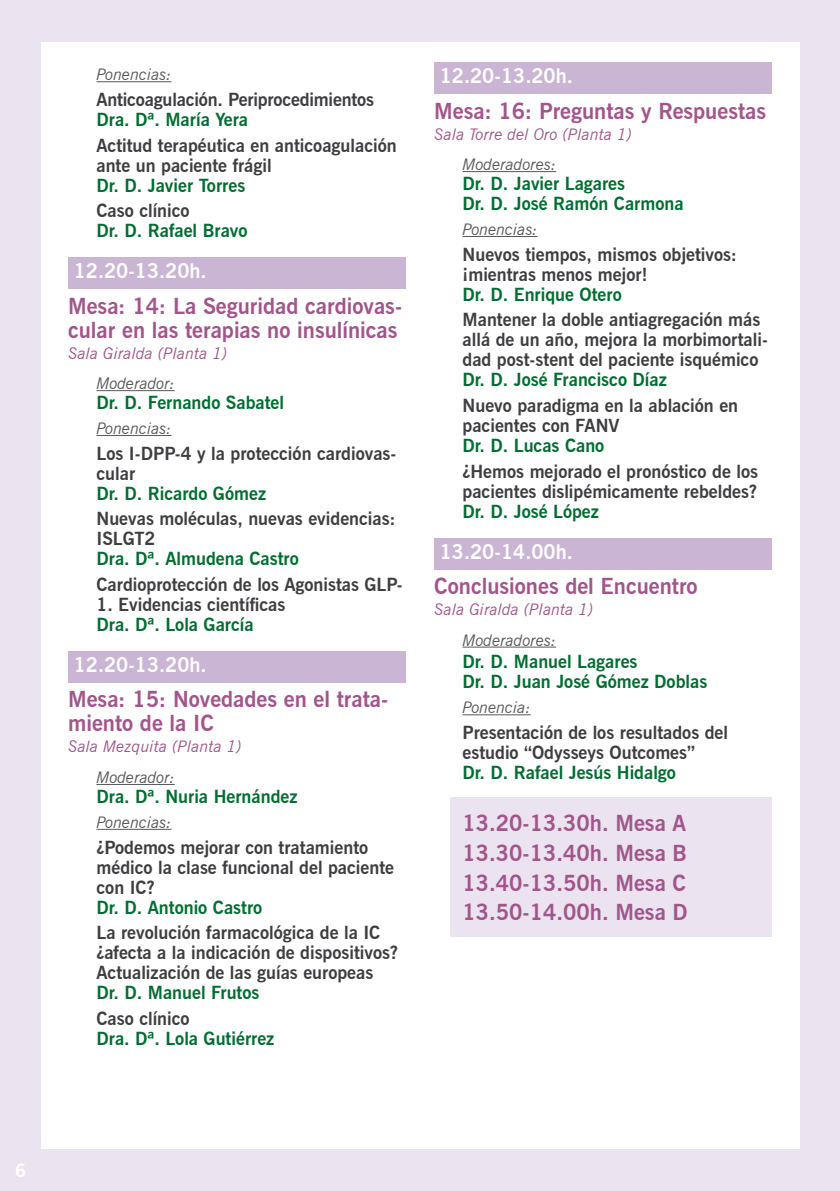
<style>
.page{position:relative;width:840px;height:1191px;background:#fff}
.page>*{position:absolute;margin:0;border:0;box-sizing:border-box;transform-origin:0 0}
.t1{font:700 22px/29.6px "News Gothic BT";color:#a1558b}
.t2{font:700 20px "News Gothic BT";color:#fff}
.t3{font:700 18px/20px "News Gothic BT";color:#3e3d40}
.t4{font:700 18px/20px "News Gothic BT";color:#006d31}
.t5{font:700 18px "News Gothic BT";color:#fff}
.t6{font:italic 16px "News Gothic BT";color:#58585a}
.t7{font:italic 16px "News Gothic BT";color:#a1558b}
</style>
<div class="page">
<div style="left:0;top:0;width:839px;height:1191px;background:#ebe3ef"></div>
<div style="left:41px;top:42px;width:757px;height:1106px;background:#fff"></div>
<div style="left:450px;top:797px;width:321px;height:139px;background:#ebe3ef"></div>
<hr style="left:96px;top:81px;width:75px;height:1px;background:#58585a">
<div style="left:68px;top:257px;width:337px;height:32px;background:#cbb5d5"></div>
<hr style="left:96px;top:390px;width:79px;height:1px;background:#58585a">
<hr style="left:96px;top:435px;width:75px;height:1px;background:#58585a">
<div style="left:68px;top:651px;width:337px;height:31px;background:#cbb5d5"></div>
<hr style="left:96px;top:784px;width:79px;height:1px;background:#58585a">
<hr style="left:96px;top:829px;width:75px;height:1px;background:#58585a">
<div style="left:434px;top:62px;width:337px;height:32px;background:#cbb5d5"></div>
<hr style="left:462px;top:171px;width:94px;height:1px;background:#58585a">
<hr style="left:462px;top:236px;width:75px;height:1px;background:#58585a">
<div style="left:434px;top:538px;width:337px;height:31px;background:#cbb5d5"></div>
<hr style="left:462px;top:646px;width:94px;height:1px;background:#58585a">
<hr style="left:462px;top:714px;width:68px;height:1px;background:#58585a">
<p class="t6" style="left:96px;top:65px;width:76px">Ponencias:</p>
<p class="t3" style="left:96px;top:89px;width:279px">Anticoagulación. Periprocedimientos</p>
<p class="t4" style="left:96px;top:109px;width:153px">Dra. Dª. María Yera</p>
<p class="t3" style="left:96px;top:135px;width:301px">Actitud terapéutica en anticoagulación ante un paciente frágil</p>
<p class="t4" style="left:96px;top:175px;width:150px">Dr. D. Javier Torres</p>
<p class="t3" style="left:96px;top:201px;width:95px">Caso clínico</p>
<p class="t4" style="left:96px;top:221px;width:153px">Dr. D. Rafael Bravo</p>
<p class="t2" style="left:74px;top:259px;width:134px">12.20-13.20h.</p>
<p class="t1" style="left:68px;top:294px;width:335px;line-height:24px">Mesa: 14: La Seguridad cardiovas&shy;cular en las terapias no insulínicas</p>
<p class="t7" style="left:68px;top:343px;width:161px">Sala Giralda (Planta 1)</p>
<p class="t6" style="left:96px;top:374px;width:80px">Moderador:</p>
<p class="t4" style="left:96px;top:392px;width:189px">Dr. D. Fernando Sabatel</p>
<p class="t6" style="left:96px;top:419px;width:76px">Ponencias:</p>
<p class="t3" style="left:96px;top:443px;width:301px">Los I-DPP-4 y la protección cardiovas&shy;cular</p>
<p class="t4" style="left:96px;top:483px;width:171px">Dr. D. Ricardo Gómez</p>
<p class="t3" style="left:96px;top:509px;width:300px">Nuevas moléculas, nuevas evidencias:<br>ISLGT2</p>
<p class="t4" style="left:96px;top:549px;width:204px">Dra. Dª. Almudena Castro</p>
<p class="t3" style="left:96px;top:574px;width:307px">Cardioprotección de los Agonistas GLP-</p>
<p class="t3" style="left:96px;top:594px;width:190px">1. Evidencias científicas</p>
<p class="t4" style="left:96px;top:614px;width:159px">Dra. Dª. Lola García</p>
<p class="t2" style="left:74px;top:653px;width:134px">12.20-13.20h.</p>
<p class="t1" style="left:68px;top:687px;width:322px;line-height:24px">Mesa: 15: Novedades en el trata&shy;miento de la IC</p>
<p class="t7" style="left:68px;top:737px;width:175px">Sala Mezquita (Planta 1)</p>
<p class="t6" style="left:96px;top:767px;width:80px">Moderador:</p>
<p class="t4" style="left:96px;top:786px;width:202px">Dra. Dª. Nuria Hernández</p>
<p class="t6" style="left:96px;top:812px;width:76px">Ponencias:</p>
<p class="t3" style="left:96px;top:837px;width:299px">¿Podemos mejorar con tratamiento médico la clase funcional del paciente con IC?</p>
<p class="t4" style="left:96px;top:897px;width:167px">Dr. D. Antonio Castro</p>
<p class="t3" style="left:96px;top:922px;width:303px">La revolución farmacológica de la IC ¿afecta a la indicación de dispositivos?<br>Actualización de las guías europeas</p>
<p class="t4" style="left:96px;top:982px;width:164px">Dr. D. Manuel Frutos</p>
<p class="t3" style="left:96px;top:1008px;width:95px">Caso clínico</p>
<p class="t4" style="left:96px;top:1028px;width:179px">Dra. Dª. Lola Gutiérrez</p>
<p class="t2" style="left:439px;top:64px;width:134px">12.20-13.20h.</p>
<p class="t1" style="left:434px;top:96px;width:333px">Mesa: 16: Preguntas y Respuestas</p>
<p class="t7" style="left:434px;top:124px;width:199px">Sala Torre del Oro (Planta 1)</p>
<p class="t6" style="left:462px;top:155px;width:95px">Moderadores:</p>
<p class="t4" style="left:462px;top:173px;width:222px">Dr. D. Javier Lagares<br>Dr. D. José Ramón Carmona</p>
<p class="t6" style="left:462px;top:220px;width:76px">Ponencias:</p>
<p class="t3" style="left:462px;top:244px;width:276px">Nuevos tiempos, mismos objetivos: ¡mientras menos mejor!</p>
<p class="t4" style="left:462px;top:284px;width:161px">Dr. D. Enrique Otero</p>
<p class="t3" style="left:462px;top:310px;width:307px">Mantener la doble antiagregación más allá de un año, mejora la morbimortali&shy;dad post-stent del paciente isquémico</p>
<p class="t4" style="left:462px;top:370px;width:206px">Dr. D. José Francisco Díaz</p>
<p class="t3" style="left:462px;top:395px;width:277px">Nuevo paradigma en la ablación en pacientes con FANV</p>
<p class="t4" style="left:462px;top:435px;width:143px">Dr. D. Lucas Cano</p>
<p class="t3" style="left:462px;top:461px;width:297px">¿Hemos mejorado el pronóstico de los pacientes dislipémicamente rebeldes?</p>
<p class="t4" style="left:462px;top:501px;width:138px">Dr. D. José López</p>
<p class="t2" style="left:439px;top:539px;width:134px">13.20-14.00h.</p>
<p class="t1" style="left:434px;top:571px;width:265px">Conclusiones del Encuentro</p>
<p class="t7" style="left:434px;top:599px;width:161px">Sala Giralda (Planta 1)</p>
<p class="t6" style="left:462px;top:630px;width:95px">Moderadores:</p>
<p class="t4" style="left:462px;top:652px;width:246px">Dr. D. Manuel Lagares<br>Dr. D. Juan José Gómez Doblas</p>
<p class="t6" style="left:462px;top:698px;width:69px">Ponencia:</p>
<p class="t3" style="left:462px;top:722px;width:267px">Presentación de los resultados del estudio “Odysseys Outcomes”</p>
<p class="t4" style="left:462px;top:762px;width:215px">Dr. D. Rafael Jesús Hidalgo</p>
<p class="t1" style="left:462px;top:808px;width:226px;text-align:justify">13.20-13.30h. Mesa A 13.30-13.40h. Mesa B 13.40-13.50h. Mesa C 13.50-14.00h. Mesa D</p>
<p class="t5" style="left:15px;top:1159px;width:12px">6</p>
</div>
